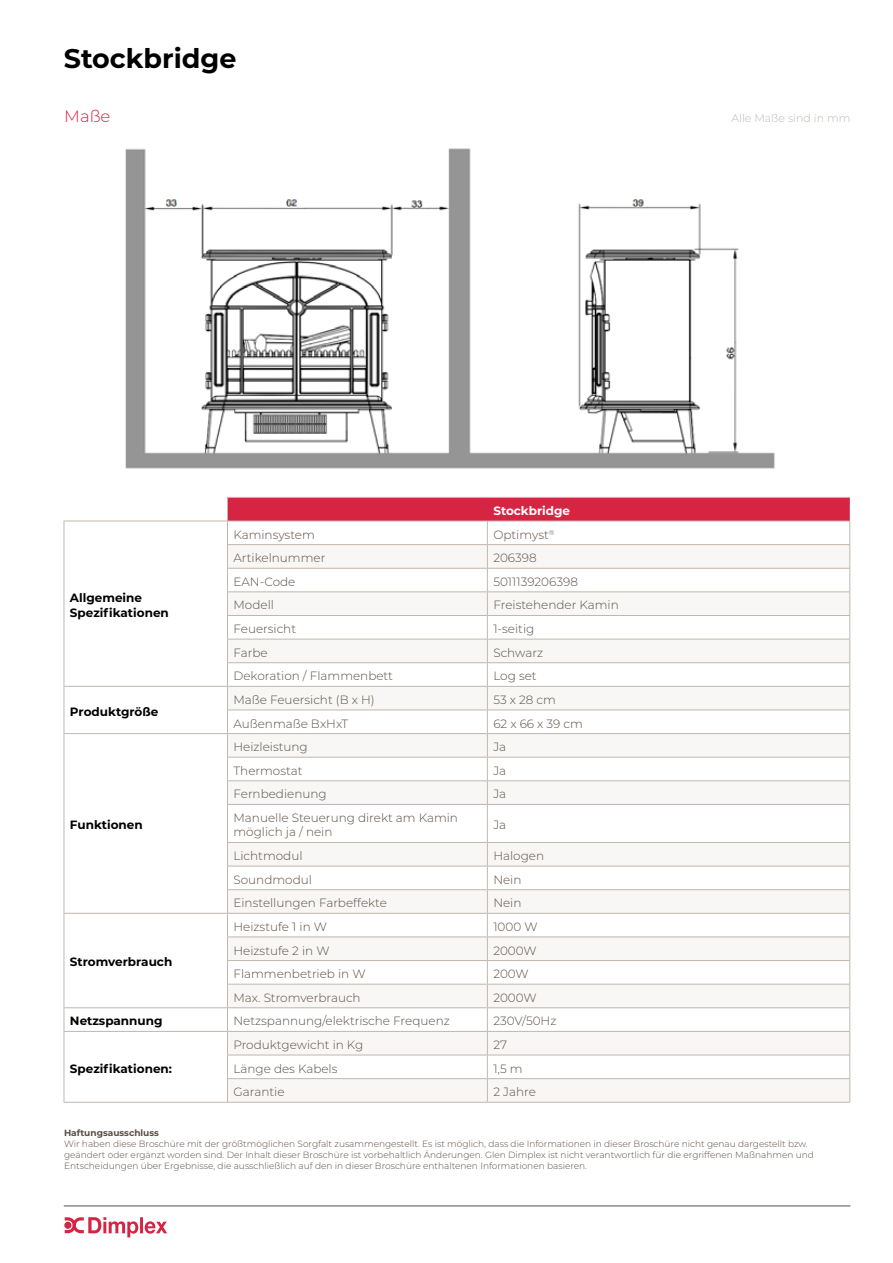
<style>
.page{position:relative;width:893px;height:1263px;background:#fff}
.page>*{position:absolute;margin:0;border:0;box-sizing:border-box;transform-origin:0 0}
.t1{font:700 27px "Montserrat";color:#000}
.t2{font:300 16.5px "Montserrat";color:#d62543}
.t3{font:300 12px/14.4px "Montserrat";color:#5a4d45}
.t4{font:700 12px/14.4px "Montserrat";color:#000}
.t5{font:700 12px "Montserrat";color:#fff}
.t6{font:300 10.95px "Montserrat";color:#c0b7af}
.t7{font:300 9px/10.8px "Montserrat";color:#5a4d45}
.t8{font:700 9px "Montserrat";color:#5a4d45}
</style>
<div class="page">
<svg style="left:228px;top:841px;width:621px;height:261px;fill:#f8f7f6"></svg>
<hr style="left:64px;top:521px;width:163px;height:1px;background:#c0b7af">
<hr style="left:64px;top:686px;width:163px;height:1px;background:#c0b7af">
<svg style="left:64px;top:521px;width:1px;height:283px"></svg>
<hr style="left:64px;top:804px;width:1px;height:38px;background:#c0b7af">
<hr style="left:64px;top:733px;width:163px;height:1px;background:#c0b7af">
<svg style="left:227px;top:497px;width:623px;height:307px"></svg>
<hr style="left:487px;top:780px;width:363px;height:1px;background:#c0b7af">
<hr style="left:227px;top:805px;width:1px;height:37px;background:#c0b7af">
<hr style="left:227px;top:804px;width:260px;height:1px;background:#c0b7af">
<hr style="left:487px;top:805px;width:1px;height:37px;background:#c0b7af">
<hr style="left:849px;top:805px;width:1px;height:37px;background:#c0b7af">
<hr style="left:487px;top:804px;width:363px;height:1px;background:#c0b7af">
<hr style="left:227px;top:842px;width:260px;height:1px;background:#c0b7af">
<hr style="left:487px;top:842px;width:363px;height:1px;background:#c0b7af">
<hr style="left:227px;top:866px;width:260px;height:1px;background:#c0b7af">
<hr style="left:487px;top:866px;width:363px;height:1px;background:#c0b7af">
<hr style="left:227px;top:889px;width:260px;height:1px;background:#c0b7af">
<hr style="left:487px;top:889px;width:363px;height:1px;background:#c0b7af">
<hr style="left:64px;top:913px;width:163px;height:1px;background:#c0b7af">
<hr style="left:227px;top:913px;width:260px;height:1px;background:#c0b7af">
<hr style="left:487px;top:913px;width:363px;height:1px;background:#c0b7af">
<hr style="left:227px;top:936px;width:260px;height:1px;background:#c0b7af">
<hr style="left:487px;top:936px;width:363px;height:1px;background:#c0b7af">
<hr style="left:227px;top:960px;width:260px;height:1px;background:#c0b7af">
<hr style="left:487px;top:960px;width:363px;height:1px;background:#c0b7af">
<hr style="left:227px;top:984px;width:260px;height:1px;background:#c0b7af">
<hr style="left:487px;top:984px;width:363px;height:1px;background:#c0b7af">
<hr style="left:64px;top:1007px;width:163px;height:1px;background:#c0b7af">
<hr style="left:227px;top:1007px;width:260px;height:1px;background:#c0b7af">
<hr style="left:487px;top:1007px;width:363px;height:1px;background:#c0b7af">
<svg style="left:64px;top:842px;width:1px;height:260px"></svg>
<hr style="left:64px;top:1031px;width:163px;height:1px;background:#c0b7af">
<hr style="left:227px;top:1031px;width:260px;height:1px;background:#c0b7af">
<hr style="left:487px;top:1031px;width:363px;height:1px;background:#c0b7af">
<hr style="left:64px;top:1102px;width:163px;height:1px;background:#c0b7af">
<hr style="left:227px;top:1055px;width:260px;height:1px;background:#c0b7af">
<hr style="left:487px;top:1055px;width:363px;height:1px;background:#c0b7af">
<svg style="left:227px;top:843px;width:1px;height:259px"></svg>
<hr style="left:227px;top:1078px;width:260px;height:1px;background:#c0b7af">
<hr style="left:227px;top:1102px;width:260px;height:1px;background:#c0b7af">
<svg style="left:487px;top:843px;width:1px;height:259px"></svg>
<svg style="left:849px;top:843px;width:1px;height:259px"></svg>
<hr style="left:487px;top:1078px;width:363px;height:1px;background:#c0b7af">
<hr style="left:487px;top:1102px;width:363px;height:1px;background:#c0b7af">
<img style="left:125px;top:148px;width:650px;height:321px">
<svg style="left:65px;top:1217px;width:102px;height:20px"></svg>
<hr style="left:64px;top:1206px;width:786px;height:1px;background:#5a4d45">
<h1 class="t1" style="left:64px;top:38px;width:174px">Stockbridge</h1>
<h2 class="t2" style="left:64px;top:105px;width:48px">Maße</h2>
<p class="t6" style="left:731px;top:111px;width:121px">Alle Maße sind in mm</p>
<p class="t4" style="left:70px;top:590px;width:100px">Allgemeine<br>Spezifikationen</p>
<p class="t4" style="left:70px;top:704px;width:90px">Produktgröße</p>
<p class="t4" style="left:70px;top:817px;width:74px">Funktionen</p>
<p class="t4" style="left:70px;top:954px;width:104px">Stromverbrauch</p>
<p class="t5" style="left:493px;top:502px;width:78px">Stockbridge</p>
<p class="t3" style="left:233px;top:527px;width:83px">Kaminsystem</p>
<p class="t3" style="left:493px;top:527px;width:63px">Optimyst<sup>®</sup></p>
<p class="t3" style="left:233px;top:550px;width:93px">Artikelnummer</p>
<p class="t3" style="left:493px;top:550px;width:45px">206398</p>
<p class="t3" style="left:233px;top:574px;width:63px">EAN-Code</p>
<p class="t3" style="left:493px;top:574px;width:86px">5011139206398</p>
<p class="t3" style="left:233px;top:598px;width:42px">Modell</p>
<p class="t3" style="left:493px;top:598px;width:127px">Freistehender Kamin</p>
<p class="t3" style="left:233px;top:621px;width:64px">Feuersicht</p>
<p class="t3" style="left:493px;top:621px;width:42px">1-seitig</p>
<p class="t3" style="left:233px;top:645px;width:36px">Farbe</p>
<p class="t3" style="left:493px;top:645px;width:51px">Schwarz</p>
<p class="t3" style="left:233px;top:668px;width:161px">Dekoration / Flammenbett</p>
<p class="t3" style="left:493px;top:668px;width:45px">Log set</p>
<p class="t3" style="left:233px;top:692px;width:143px">Maße Feuersicht (B x H)</p>
<p class="t3" style="left:493px;top:692px;width:64px">53 x 28 cm</p>
<p class="t3" style="left:233px;top:716px;width:116px">Außenmaße BxHxT</p>
<p class="t3" style="left:493px;top:716px;width:91px">62 x 66 x 39 cm</p>
<p class="t3" style="left:233px;top:739px;width:76px">Heizleistung</p>
<p class="t3" style="left:493px;top:739px;width:14px">Ja</p>
<p class="t3" style="left:233px;top:763px;width:71px">Thermostat</p>
<p class="t3" style="left:493px;top:763px;width:14px">Ja</p>
<p class="t3" style="left:233px;top:786px;width:95px">Fernbedienung</p>
<p class="t3" style="left:493px;top:786px;width:14px">Ja</p>
<p class="t3" style="left:233px;top:810px;width:226px">Manuelle Steuerung direkt am Kamin möglich ja / nein</p>
<p class="t3" style="left:493px;top:817px;width:14px">Ja</p>
<p class="t3" style="left:233px;top:848px;width:71px">Lichtmodul</p>
<p class="t3" style="left:493px;top:848px;width:52px">Halogen</p>
<p class="t3" style="left:233px;top:872px;width:80px">Soundmodul</p>
<p class="t3" style="left:493px;top:872px;width:30px">Nein</p>
<p class="t3" style="left:233px;top:895px;width:155px">Einstellungen Farbeffekte</p>
<p class="t3" style="left:493px;top:895px;width:30px">Nein</p>
<p class="t3" style="left:233px;top:919px;width:95px">Heizstufe 1 in W</p>
<p class="t3" style="left:493px;top:919px;width:46px">1000 W</p>
<p class="t3" style="left:233px;top:943px;width:98px">Heizstufe 2 in W</p>
<p class="t3" style="left:493px;top:943px;width:45px">2000W</p>
<p class="t3" style="left:233px;top:966px;width:134px">Flammenbetrieb in W</p>
<p class="t3" style="left:493px;top:966px;width:37px">200W</p>
<p class="t3" style="left:233px;top:990px;width:129px">Max. Stromverbrauch</p>
<p class="t3" style="left:493px;top:990px;width:45px">2000W</p>
<p class="t4" style="left:70px;top:1013px;width:94px">Netzspannung</p>
<p class="t3" style="left:233px;top:1013px;width:218px">Netzspannung/elektrische Frequenz</p>
<p class="t3" style="left:493px;top:1013px;width:65px">230V/50Hz</p>
<p class="t4" style="left:70px;top:1060px;width:104px">Spezifikationen:</p>
<p class="t3" style="left:233px;top:1037px;width:131px">Produktgewicht in Kg</p>
<p class="t3" style="left:493px;top:1037px;width:15px">27</p>
<p class="t3" style="left:233px;top:1061px;width:106px">Länge des Kabels</p>
<p class="t3" style="left:493px;top:1061px;width:31px">1,5 m</p>
<p class="t3" style="left:233px;top:1084px;width:53px">Garantie</p>
<p class="t3" style="left:493px;top:1084px;width:44px">2 Jahre</p>
<p class="t8" style="left:64px;top:1126px;width:97px">Haftungsausschluss</p>
<p class="t7" style="left:64px;top:1138px;width:751px">Wir haben diese Broschüre mit der größtmöglichen Sorgfalt zusammengestellt. Es ist möglich, dass die Informationen in dieser Broschüre nicht genau dargestellt bzw. geändert oder ergänzt worden sind. Der Inhalt dieser Broschüre ist vorbehaltlich Änderungen. Glen Dimplex ist nicht verantwortlich für die ergriffenen Maßnahmen und<br>Entscheidungen über Ergebnisse, die ausschließlich auf den in dieser Broschüre enthaltenen Informationen basieren.</p>
</div>
